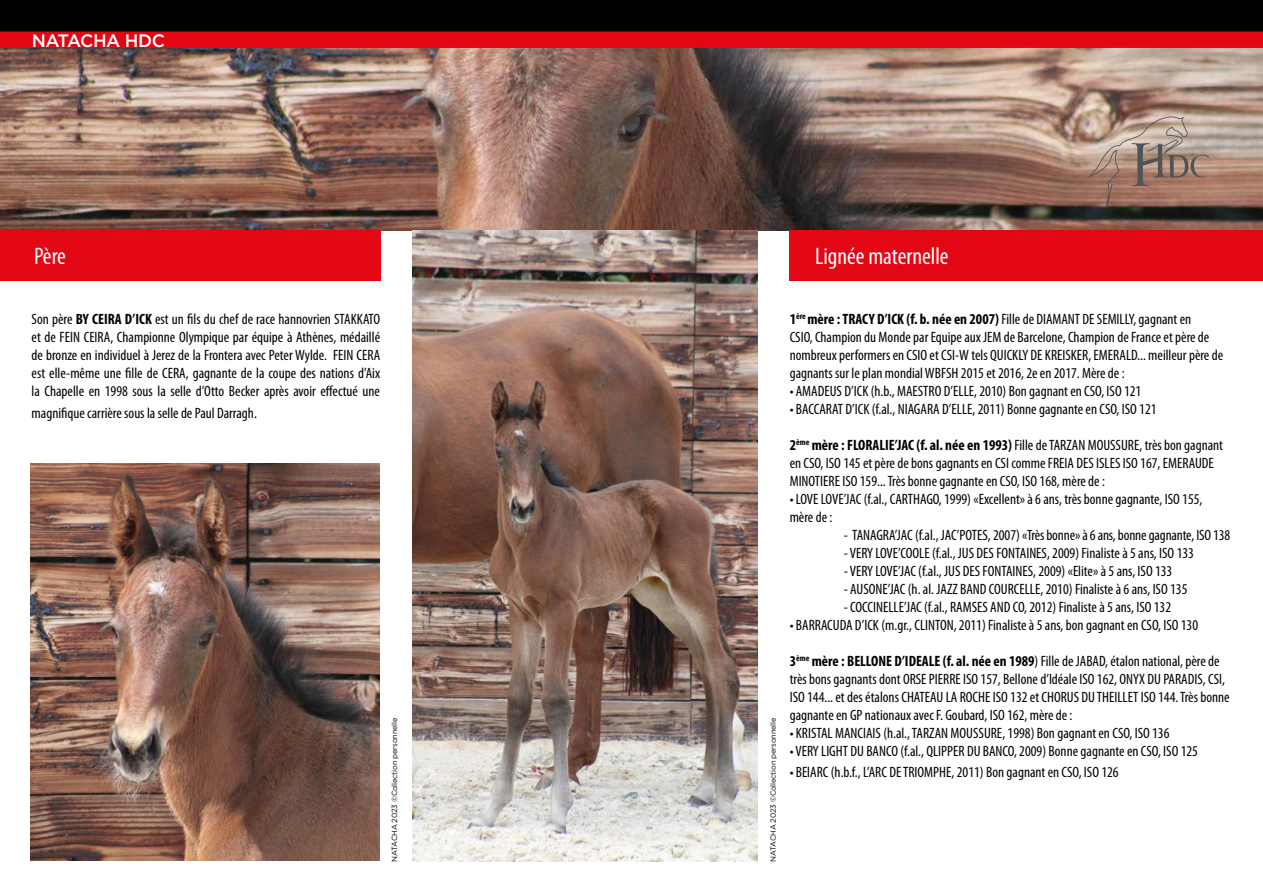
<style>
.page{position:relative;width:1263px;height:893px;background:#fff}
.page>*{position:absolute;margin:0;border:0;box-sizing:border-box;transform-origin:0 0}
.t1{font:condensed 24px "Myriad Pro";color:#fff}
.t2{font:500 18px "Gotham";letter-spacing:-.025em;color:#fff}
.t3{font:condensed 15px/18px "Myriad Pro";color:#000}
.t4{font:7.5px "Gotham";letter-spacing:-.025em;color:#000}
.s1{font-weight:700}
</style>
<div class="page">
<img style="left:0;top:48px;width:1263px;height:182px">
<div style="left:0;top:0;width:1263px;height:37px;background:#000"></div>
<div style="left:0;top:31px;width:1263px;height:17px;background:#e30613"></div>
<svg style="left:1089px;top:113px;width:120px;height:95px;background:#a88b7d"></svg>
<div style="left:0;top:230px;width:380px;height:50px;background:#e30613"></div>
<img style="left:30px;top:464px;width:349px;height:396px">
<img style="left:412px;top:230px;width:346px;height:631px">
<div style="left:790px;top:230px;width:473px;height:50px;background:#e30613"></div>
<p class="t2" style="left:32px;top:29px;width:135px">NATACHA HDC</p>
<h1 class="t1" style="left:34px;top:242px;width:34px">Père</h1>
<h1 class="t1" style="left:815px;top:242px;width:135px">Lignée maternelle</h1>
<p class="t3" style="left:32px;top:310px;width:350px;text-align:justify">Son père <span class="s1">BY CEIRA D’ICK</span> est un fils du chef de race hannovrien STAKKATO et de FEIN CEIRA, Championne Olympique par équipe à Athènes, médaillé de bronze en individuel à Jerez de la Frontera avec Peter Wylde. FEIN CERA est elle-même une fille de CERA, gagnante de la coupe des nations d’Aix la Chapelle en 1998 sous la selle d’Otto Becker après avoir effectué une</p>
<p class="t3" style="left:32px;top:404px;width:227px">magnifique carrière sous la selle de Paul Darragh.</p>
<p class="t4" style="left:390px;top:861px;width:145px;rotate:-90deg">NATACHA 2023 ©Collection personnelle</p>
<p class="t4" style="left:768px;top:861px;width:145px;rotate:-90deg">NATACHA 2023 ©Collection personnelle</p>
<p class="t3" style="left:790px;top:309px;width:435px"><span class="s1">1</span><sup>ère</sup> <span class="s1">mère : TRACY D’ICK (f. b. née en 2007)</span> Fille de DIAMANT DE SEMILLY, gagnant en<br>CSIO, Champion du Monde par Equipe aux JEM de Barcelone, Champion de France et père de nombreux performers en CSIO et CSI-W tels QUICKLY DE KREISKER, EMERALD... meilleur père de gagnants sur le plan mondial WBFSH 2015 et 2016, 2e en 2017. Mère de :</p>
<p class="t3" style="left:790px;top:381px;width:353px">• AMADEUS D’ICK (h.b., MAESTRO D’ELLE, 2010) Bon gagnant en CSO, ISO 121</p>
<p class="t3" style="left:790px;top:399px;width:368px">• BACCARAT D’ICK (f.al., NIAGARA D’ELLE, 2011) Bonne gagnante en CSO, ISO 121</p>
<p class="t3" style="left:790px;top:435px;width:435px"><span class="s1">2</span><sup>ème</sup> <span class="s1">mère : FLORALIE’JAC (f. al. née en 1993)</span> Fille de TARZAN MOUSSURE, très bon gagnant en CSO, ISO 145 et père de bons gagnants en CSI comme FREIA DES ISLES ISO 167, EMERAUDE<br>MINOTIERE ISO 159... Très bonne gagnante en CSO, ISO 168, mère de :</p>
<p class="t3" style="left:790px;top:489px;width:414px">• LOVE LOVE’JAC (f.al., CARTHAGO, 1999) «Excellent» à 6 ans, très bonne gagnante, ISO 155, mère de :</p>
<p class="t3" style="left:844px;top:525px;width:388px">- TANAGRA’JAC (f.al., JAC’POTES, 2007) «Très bonne» à 6 ans, bonne gagnante, ISO 138</p>
<p class="t3" style="left:844px;top:543px;width:352px">- VERY LOVE’COOLE (f.al., JUS DES FONTAINES, 2009) Finaliste à 5 ans, ISO 133</p>
<p class="t3" style="left:844px;top:561px;width:330px">- VERY LOVE’JAC (f.al., JUS DES FONTAINES, 2009) «Elite» à 5 ans, ISO 133</p>
<p class="t3" style="left:844px;top:579px;width:345px">- AUSONE’JAC (h. al. JAZZ BAND COURCELLE, 2010) Finaliste à 6 ans, ISO 135</p>
<p class="t3" style="left:844px;top:597px;width:329px">- COCCINELLE’JAC (f.al., RAMSES AND CO, 2012) Finaliste à 5 ans, ISO 132</p>
<p class="t3" style="left:790px;top:615px;width:410px">• BARRACUDA D’ICK (m.gr., CLINTON, 2011) Finaliste à 5 ans, bon gagnant en CSO, ISO 130</p>
<p class="t3" style="left:790px;top:651px;width:442px"><span class="s1">3</span><sup>ème</sup> <span class="s1">mère : BELLONE D’IDEALE (f. al. née en 1989</span>) Fille de JABAD, étalon national, père de très bons gagnants dont ORSE PIERRE ISO 157, Bellone d’Idéale ISO 162, ONYX DU PARADIS, CSI, ISO 144... et des étalons CHATEAU LA ROCHE ISO 132 et CHORUS DU THEILLET ISO 144. Très bonne gagnante en GP nationaux avec F. Goubard, ISO 162, mère de :</p>
<p class="t3" style="left:790px;top:723px;width:381px">• KRISTAL MANCIAIS (h.al., TARZAN MOUSSURE, 1998) Bon gagnant en CSO, ISO 136</p>
<p class="t3" style="left:790px;top:741px;width:410px">• VERY LIGHT DU BANCO (f.al., QLIPPER DU BANCO, 2009) Bonne gagnante en CSO, ISO 125</p>
<p class="t3" style="left:790px;top:763px;width:331px">• BElARC (h.b.f., L’ARC DE TRIOMPHE, 2011) Bon gagnant en CSO, ISO 126</p>
</div>
